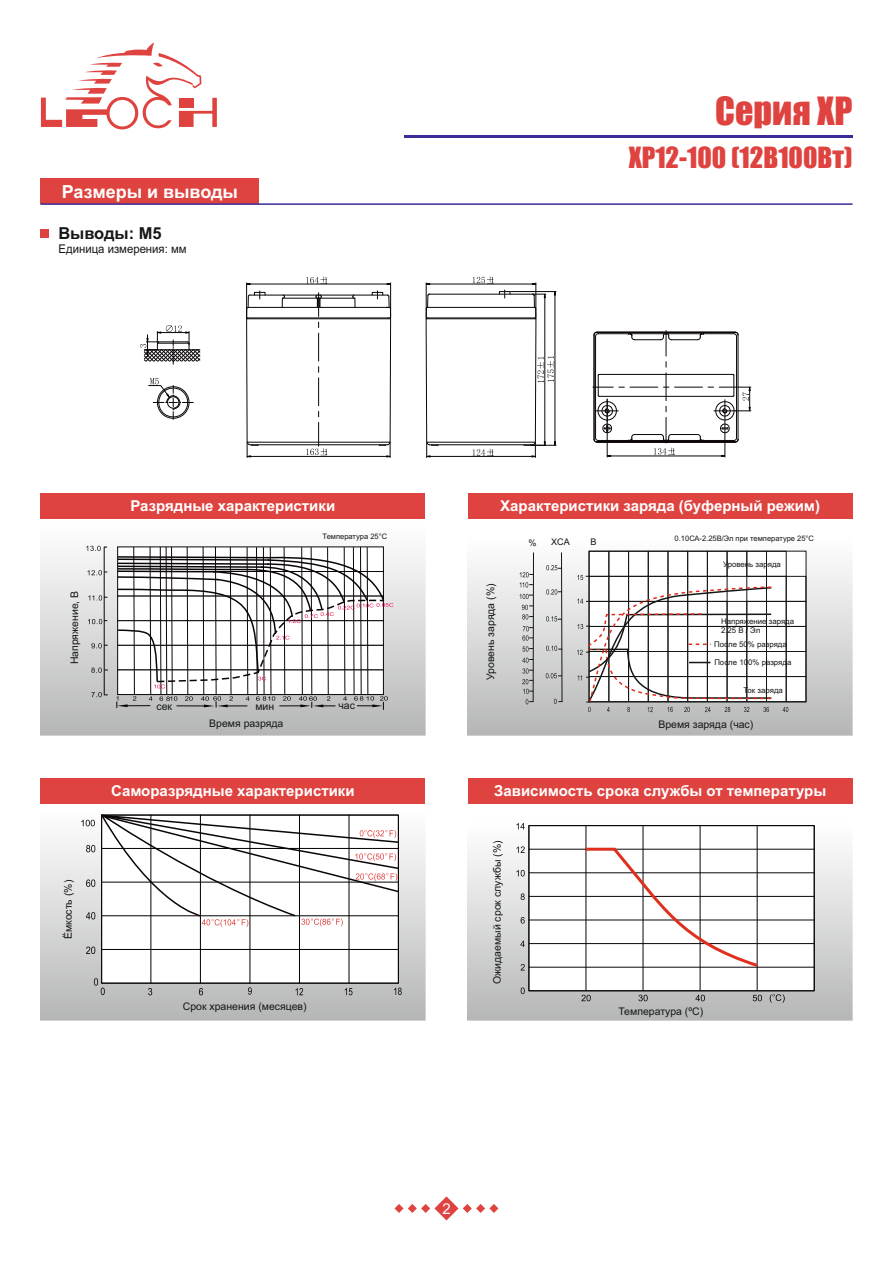
<style>
.page{position:relative;width:893px;height:1263px;background:#fff}
.page>*{position:absolute;margin:0;border:0;box-sizing:border-box;transform-origin:0 0}
.t1{font:36px "Impact";color:#df4340}
.t2{font:27px "Impact";color:#df4340}
.t3{font:700 18px "Arial";color:#fff}
.t4{font:700 16.5px "Arial";color:#151616}
.t5{font:700 15px "Arial";color:#fff}
.t6{font:15px "Monotype Corsiva";color:#fff}
.t7{font:12px "Arial";color:#151616;scale:.94 1}
.t8{font:10.5px "Arial";color:#151616}
.t9{font:9.15px "Arial";color:#151616}
.t10{font:7.8px/8.7px "Arial";color:#151616}
.t11{font:7.5px "Arial";color:#151616}
</style>
<div class="page">
<svg style="left:394px;top:1196px;width:104px;height:24px"></svg>
<div style="left:40px;top:229px;width:9px;height:9px;background:#df4340"></div>
<div style="left:40px;top:179px;width:219px;height:25px;background:#df4340"></div>
<div style="left:468px;top:493px;width:385px;height:26px;background:#df4340"></div>
<div style="left:40px;top:778px;width:385px;height:26px;background:#df4340"></div>
<svg style="left:41px;top:42px;width:176px;height:87px"></svg>
<hr style="left:404px;top:135px;width:449px;height:2px;background:#3c2b99">
<img style="left:468px;top:560px;width:385px;height:176px">
<img style="left:40px;top:545px;width:385px;height:191px">
<div style="left:40px;top:493px;width:385px;height:26px;background:#df4340"></div>
<img style="left:468px;top:852px;width:385px;height:168px">
<div style="left:468px;top:778px;width:385px;height:26px;background:#df4340"></div>
<hr style="left:40px;top:203px;width:813px;height:2px;background:#3c2b99">
<svg style="left:91px;top:692px;width:17px;height:5px"></svg>
<hr style="left:104px;top:547px;width:1px;height:148px;background:#0a0509">
<svg style="left:91px;top:668px;width:17px;height:5px"></svg>
<svg style="left:91px;top:643px;width:17px;height:5px"></svg>
<svg style="left:88px;top:595px;width:19px;height:5px"></svg>
<svg style="left:88px;top:570px;width:19px;height:5px"></svg>
<svg style="left:86px;top:546px;width:21px;height:5px"></svg>
<svg style="left:88px;top:619px;width:19px;height:5px"></svg>
<svg style="left:116px;top:547px;width:277px;height:163px"></svg>
<svg style="left:68px;top:814px;width:334px;height:181px"></svg>
<svg style="left:530px;top:826px;width:284px;height:164px"></svg>
<svg style="left:814px;top:825px;width:1px;height:166px"></svg>
<hr style="left:529px;top:990px;width:285px;height:1px;background:#0a0509">
<hr style="left:529px;top:967px;width:285px;height:1px;background:#0a0509">
<hr style="left:529px;top:943px;width:285px;height:1px;background:#0a0509">
<hr style="left:529px;top:920px;width:285px;height:1px;background:#0a0509">
<hr style="left:529px;top:896px;width:285px;height:1px;background:#0a0509">
<hr style="left:529px;top:872px;width:285px;height:1px;background:#0a0509">
<hr style="left:529px;top:849px;width:285px;height:1px;background:#0a0509">
<hr style="left:529px;top:825px;width:285px;height:1px;background:#0a0509">
<svg style="left:516px;top:823px;width:14px;height:171px"></svg>
<svg style="left:581px;top:826px;width:181px;height:175px"></svg>
<svg style="left:770px;top:994px;width:15px;height:9px"></svg>
<hr style="left:533px;top:552px;width:1px;height:150px;background:#151616">
<svg style="left:546px;top:552px;width:17px;height:152px"></svg>
<svg style="left:522px;top:679px;width:11px;height:25px"></svg>
<svg style="left:522px;top:658px;width:11px;height:15px"></svg>
<svg style="left:522px;top:626px;width:11px;height:26px"></svg>
<svg style="left:522px;top:605px;width:11px;height:14px"></svg>
<svg style="left:520px;top:594px;width:13px;height:5px"></svg>
<svg style="left:520px;top:572px;width:13px;height:15px"></svg>
<svg style="left:577px;top:550px;width:230px;height:162px"></svg>
<hr style="left:250px;top:444px;width:137px;height:1px;background:#0a0509">
<hr style="left:247px;top:442px;width:143px;height:1px;background:#0a0509">
<hr style="left:247px;top:318px;width:141px;height:1px;background:#0a0509">
<hr style="left:248px;top:307px;width:140px;height:1px;background:#0a0509">
<hr style="left:320px;top:298px;width:35px;height:1px;background:#0a0509">
<hr style="left:282px;top:298px;width:38px;height:1px;background:#0a0509">
<hr style="left:320px;top:295px;width:68px;height:1px;background:#0a0509">
<hr style="left:250px;top:295px;width:70px;height:1px;background:#0a0509">
<hr style="left:430px;top:444px;width:102px;height:1px;background:#0a0509">
<hr style="left:427px;top:442px;width:108px;height:1px;background:#0a0509">
<hr style="left:426px;top:318px;width:110px;height:1px;background:#0a0509">
<hr style="left:428px;top:307px;width:106px;height:1px;background:#0a0509">
<hr style="left:429px;top:294px;width:104px;height:1px;background:#0a0509">
<svg style="left:282px;top:295px;width:3px;height:12px"></svg>
<svg style="left:353px;top:295px;width:3px;height:12px"></svg>
<svg style="left:318px;top:322px;width:1px;height:39px"></svg>
<svg style="left:316px;top:293px;width:6px;height:23px"></svg>
<svg style="left:499px;top:290px;width:11px;height:8px"></svg>
<svg style="left:140px;top:325px;width:60px;height:39px"></svg>
<hr style="left:594px;top:335px;width:1px;height:104px;background:#0a0509">
<hr style="left:595px;top:336px;width:1px;height:102px;background:#0a0509">
<hr style="left:598px;top:333px;width:106px;height:1px;background:#0a0509">
<hr style="left:704px;top:333px;width:30px;height:1px;background:#0a0509">
<hr style="left:597px;top:332px;width:138px;height:1px;background:#0a0509">
<hr style="left:736px;top:336px;width:1px;height:102px;background:#0a0509">
<hr style="left:738px;top:335px;width:1px;height:104px;background:#0a0509">
<svg style="left:627px;top:330px;width:78px;height:26px"></svg>
<svg style="left:594px;top:332px;width:5px;height:5px"></svg>
<svg style="left:733px;top:332px;width:5px;height:5px"></svg>
<hr style="left:511px;top:291px;width:45px;height:1px;background:#0a0509">
<svg style="left:148px;top:378px;width:45px;height:42px"></svg>
<hr style="left:390px;top:283px;width:1px;height:34px;background:#0a0509">
<hr style="left:246px;top:283px;width:1px;height:34px;background:#0a0509">
<hr style="left:250px;top:284px;width:137px;height:1px;background:#0a0509">
<svg style="left:306px;top:277px;width:21px;height:7px"></svg>
<hr style="left:426px;top:283px;width:1px;height:34px;background:#0a0509">
<hr style="left:430px;top:284px;width:102px;height:1px;background:#0a0509">
<svg style="left:473px;top:276px;width:21px;height:7px"></svg>
<svg style="left:593px;top:373px;width:158px;height:84px"></svg>
<hr style="left:251px;top:456px;width:136px;height:1px;background:#0a0509">
<svg style="left:246px;top:291px;width:19px;height:166px"></svg>
<svg style="left:372px;top:291px;width:20px;height:166px"></svg>
<svg style="left:306px;top:378px;width:21px;height:77px"></svg>
<hr style="left:430px;top:456px;width:102px;height:1px;background:#0a0509">
<svg style="left:425px;top:294px;width:14px;height:163px"></svg>
<svg style="left:524px;top:283px;width:32px;height:174px"></svg>
<svg style="left:473px;top:449px;width:21px;height:7px"></svg>
<h3 class="t3" style="left:62px;top:184px;width:178px">Размеры и выводы</h3>
<h3 class="t4" style="left:58px;top:227px;width:105px">Выводы: M5</h3>
<p class="t7" style="left:59px;top:244px;width:138px">Единица измерения: мм</p>
<h1 class="t1" style="left:715px;top:96px;width:139px">Серия XP</h1>
<h2 class="t2" style="left:629px;top:147px;width:225px">XP12-100 (12В100Вт)</h2>
<p class="t8" style="left:70px;top:664px;width:75px;rotate:-90deg">Напряжение, В</p>
<h3 class="t5" style="left:130px;top:500px;width:206px">Разрядные характеристики</h3>
<p class="t11" style="left:323px;top:534px;width:66px">Температура 25°С</p>
<p class="t8" style="left:157px;top:702px;width:17px">сек</p>
<p class="t8" style="left:255px;top:702px;width:20px">мин</p>
<p class="t8" style="left:338px;top:702px;width:18px">час</p>
<p class="t8" style="left:209px;top:720px;width:76px">Время разряда</p>
<h3 class="t5" style="left:111px;top:785px;width:245px">Саморазрядные характеристики</h3>
<p class="t8" style="left:64px;top:939px;width:61px;rotate:-90deg">Ёмкость (%)</p>
<p class="t8" style="left:183px;top:1002px;width:125px">Срок хранения (месяцев)</p>
<h3 class="t5" style="left:500px;top:500px;width:321px">Характеристики заряда (буферный режим)</h3>
<p class="t8" style="left:486px;top:680px;width:98px;rotate:-90deg">Уровень заряда (%)</p>
<p class="t9" style="left:529px;top:539px;width:10px">%</p>
<p class="t9" style="left:551px;top:539px;width:20px">XCA</p>
<p class="t9" style="left:590px;top:539px;width:8px">В</p>
<p class="t11" style="left:675px;top:536px;width:141px">0.10СА-2.25В/Эл при температуре 25°С</p>
<p class="t10" style="left:723px;top:561px;width:59px">Уровень заряда</p>
<p class="t10" style="left:721px;top:618px;width:75px">Напряжение заряда<br>2.25 В / Эл</p>
<p class="t10" style="left:714px;top:658px;width:79px">После 100% разряда</p>
<p class="t10" style="left:714px;top:640px;width:74px">После 50% разряда</p>
<p class="t10" style="left:743px;top:686px;width:41px">Ток заряда</p>
<p class="t8" style="left:658px;top:720px;width:97px">Время заряда (час)</p>
<h3 class="t5" style="left:494px;top:785px;width:334px">Зависимость срока службы от температуры</h3>
<p class="t8" style="left:493px;top:984px;width:145px;rotate:-90deg">Ожидаемый срок службы (%)</p>
<p class="t8" style="left:618px;top:1007px;width:86px">Температура (ºС)</p>
<h3 class="t6" style="left:443px;top:1202px;width:8px">2</h3>
</div>
